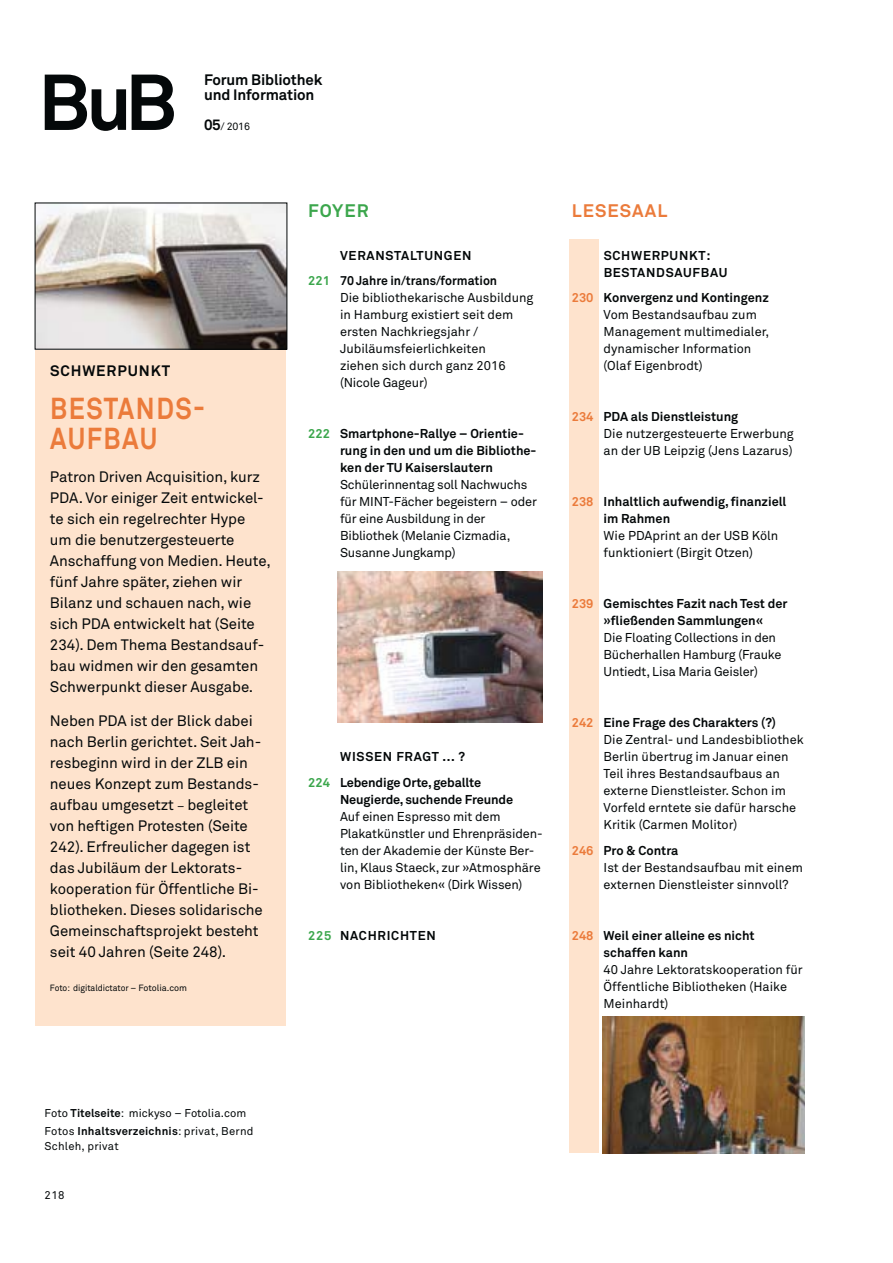
<style>
.page{position:relative;width:893px;height:1263px;background:#fff}
.page>*{position:absolute;margin:0;border:0;box-sizing:border-box;transform-origin:0 0}
.t1{font:700 78px "Akkurat Pro";color:#040809}
.t2{font:700 30px/30px "Akkurat Pro";letter-spacing:.06em;color:#eb7b3b;scale:.86 1}
.t3{font:700 18px "Akkurat Pro";letter-spacing:.06em;color:#eb7b3b}
.t4{font:700 18px "Akkurat Pro";letter-spacing:.055em;color:#3ba64c}
.t5{font:15px/21px "Akkurat Pro";letter-spacing:-.005em;color:#040809}
.t6{font:700 15px/15px "Akkurat Pro";letter-spacing:-.01em;color:#040809}
.t7{font:700 15px "Akkurat Pro";letter-spacing:.06em;color:#040809}
.t8{font:12.75px/17px "Akkurat Pro";color:#040809}
.t9{font:700 12.75px/17px "Akkurat Pro";color:#040809}
.t10{font:700 12.75px/17px "Akkurat Pro";letter-spacing:.06em;color:#040809}
.t11{font:11.25px/18.3px "Akkurat Pro";letter-spacing:.015em;color:#040809}
.t12{font:10.5px "Akkurat Pro";color:#040809}
.t13{font:9px "Akkurat Pro";letter-spacing:-.005em;color:#040809;scale:.95 1}
.s1{font-weight:700;font-size:15px}
.s2{font-size:11.25px}
.s3{color:#3ba64c}
.s4{font-weight:700;color:#eb7b3b}
.s5{font-weight:700}
.s6{color:#eb7b3b}
</style>
<div class="page">
<div style="left:569px;top:240px;width:29px;height:913px;background:#fee3cd"></div>
<div style="left:35px;top:349px;width:251px;height:676px;background:#fee3cd"></div>
<img style="left:37px;top:205px;width:248px;height:142px">
<div style="left:35px;top:203px;width:252px;height:146px;border:1px solid #040809"></div>
<img style="left:337px;top:571px;width:206px;height:152px">
<img style="left:602px;top:1016px;width:202px;height:137px">
<h1 class="t1" style="left:38px;top:74px;width:140px">BuB</h1>
<p class="t6" style="left:204px;top:74px;width:120px">Forum Bibliothek und Information</p>
<p class="t12" style="left:204px;top:122px;width:47px"><span class="s1">05</span>/ 2016</p>
<p class="t7" style="left:50px;top:365px;width:122px">SCHWERPUNKT</p>
<h2 class="t2" style="left:50px;top:396px;width:182px">BESTANDS-<br>AUFBAU</h2>
<p class="t5" style="left:50px;top:468px;width:222px">Patron Driven Acquisition, kurz<br>PDA. Vor einiger Zeit entwickel&shy;te sich ein regelrechter Hype um die benutzergesteuerte<br>Anschaffung von Medien. Heute, fünf Jahre später, ziehen wir<br>Bilanz und schauen nach, wie sich PDA entwickelt hat (Seite<br>234). Dem Thema Bestandsauf&shy;bau widmen wir den gesamten<br>Schwerpunkt dieser Ausgabe.</p>
<p class="t5" style="left:50px;top:712px;width:214px">Neben PDA ist der Blick dabei nach Berlin gerichtet. Seit Jah&shy;resbeginn wird in der ZLB ein neues Konzept zum Bestands&shy;aufbau umgesetzt <span class="s2">–</span> begleitet von heftigen Protesten (Seite<br>242). Erfreulicher dagegen ist das Jubiläum der Lektorats&shy;kooperation für Öffentliche Bi&shy;bliotheken. Dieses solidarische<br>Gemeinschaftsprojekt besteht seit 40 Jahren (Seite 248).</p>
<p class="t13" style="left:50px;top:984px;width:146px">Foto: digitaldictator – Fotolia.com</p>
<h3 class="t4" style="left:308px;top:204px;width:62px">FOYER</h3>
<p class="t9" style="left:308px;top:244px;width:190px;line-height:25.5px;text-align:center">VERANSTALTUNGEN<br><span class="s3">221</span> 70 Jahre in/trans/formation</p>
<p class="t8" style="left:340px;top:291px;width:195px">Die bibliothekarische Ausbildung in Hamburg existiert seit dem ersten Nachkriegsjahr /<br>Jubiläumsfeierlichkeiten<br>ziehen sich durch ganz 2016 (Nicole Gageur)</p>
<p class="t9" style="left:340px;top:427px;width:198px;text-indent:-32px"><span class="s3">222</span> Smartphone-Rallye – Orientie&shy;rung in den und um die Bibliothe&shy;ken der TU Kaiserslautern</p>
<p class="t8" style="left:340px;top:478px;width:198px">Schülerinnentag soll Nachwuchs für MINT-Fächer begeistern – oder für eine Ausbildung in der<br>Bibliothek (Melanie Cizmadia,<br>Susanne Jungkamp)</p>
<p class="t9" style="left:308px;top:745px;width:174px;line-height:25.5px;text-indent:32px">WISSEN FRAGT ... ?<br><span class="s3">224</span> Lebendige Orte, geballte</p>
<p class="t9" style="left:340px;top:792px;width:175px">Neugierde, suchende Freunde</p>
<p class="t8" style="left:340px;top:809px;width:204px">Auf einen Espresso mit dem<br>Plakatkünstler und Ehrenpräsiden&shy;ten der Akademie der Künste Ber&shy;lin, Klaus Staeck, zur »Atmosphäre von Bibliotheken« (Dirk Wissen)</p>
<p class="t10" style="left:308px;top:928px;width:129px"><span class="s3">225</span> NACHRICHTEN</p>
<h3 class="t3" style="left:572px;top:204px;width:97px">LESESAAL</h3>
<p class="t10" style="left:604px;top:248px;width:125px">SCHWERPUNKT:<br>BESTANDSAUFBAU</p>
<p class="t8" style="left:604px;top:291px;width:167px;text-indent:-32px"><span class="s4">230</span> <span class="s5">Konvergenz und Kontingenz<br></span>Vom Bestandsaufbau zum<br>Management multimedialer, dynamischer Information (Olaf Eigenbrodt)</p>
<p class="t8" style="left:604px;top:410px;width:192px;text-indent:-32px"><span class="s4">234</span> <span class="s5">PDA als Dienstleistung<br></span>Die nutzergesteuerte Erwerbung an der UB Leipzig (Jens Lazarus)</p>
<p class="t9" style="left:604px;top:495px;width:184px;text-indent:-32px"><span class="s6">238</span> Inhaltlich aufwendig, finanziell im Rahmen</p>
<p class="t8" style="left:604px;top:529px;width:176px">Wie PDAprint an der USB Köln funktioniert (Birgit Otzen)</p>
<p class="t9" style="left:604px;top:597px;width:185px;text-indent:-32px"><span class="s6">239</span> Gemischtes Fazit nach Test der »fließenden Sammlungen«</p>
<p class="t8" style="left:604px;top:631px;width:179px">Die Floating Collections in den<br>Bücherhallen Hamburg (Frauke<br>Untiedt, Lisa Maria Geisler)</p>
<p class="t8" style="left:604px;top:716px;width:202px;text-indent:-32px"><span class="s4">242</span> <span class="s5">Eine Frage des Charakters (?)<br></span>Die Zentral- und Landesbibliothek<br>Berlin übertrug im Januar einen<br>Teil ihres Bestandsaufbaus an externe Dienstleister. Schon im<br>Vorfeld erntete sie dafür harsche<br>Kritik (Carmen Molitor)</p>
<p class="t8" style="left:604px;top:843px;width:201px;text-indent:-32px"><span class="s4">246</span> <span class="s5">Pro &amp; Contra<br></span>Ist der Bestandsaufbau mit einem externen Dienstleister sinnvoll?</p>
<p class="t9" style="left:604px;top:928px;width:152px;text-indent:-32px"><span class="s6">248</span> Weil einer alleine es nicht schaffen kann</p>
<p class="t8" style="left:604px;top:962px;width:201px">40 Jahre Lektoratskooperation für<br>Öffentliche Bibliotheken (Haike<br>Meinhardt)</p>
<p class="t11" style="left:45px;top:1105px;width:210px">Foto <span class="s5">Titelseite</span>: mickyso – Fotolia.com<br>Fotos <span class="s5">Inhaltsverzeichnis</span>: privat, Bernd</p>
<p class="t11" style="left:45px;top:1138px;width:76px">Schleh, privat</p>
<p class="t11" style="left:45px;top:1187px;width:21px">218</p>
</div>
